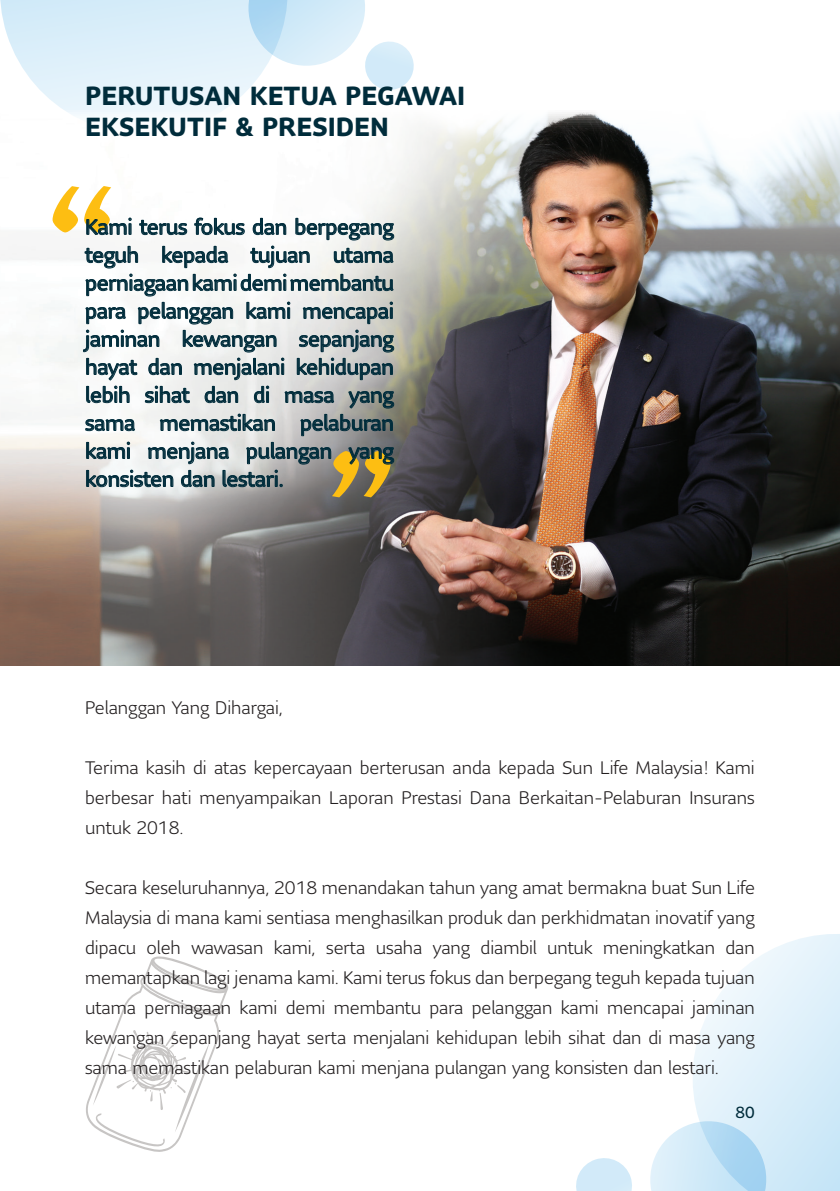
<style>
.page{position:relative;width:840px;height:1191px;background:#fff}
.page>*{position:absolute;margin:0;border:0;box-sizing:border-box;transform-origin:0 0}
.t1{font:700 154.2px "Agenda";color:#fdbe12}
.Title__big____size_1{font:700 26px/31.2px "Sun Life Sans";color:#002c3b}
.CE_Highlight{font:21px/28px "Sun Life Sans";letter-spacing:-.01em;color:#002c3b;text-align:justify}
.Body_Text___size_9pt{font:300 18px/30px "Sun Life Sans";letter-spacing:-.005em;color:#231f20;text-align:justify}
.t2{font:16px "Sun Life Sans";color:#002c3b}
</style>
<div class="page">
<svg style="left:650px;top:1135px;width:21px;height:56px"></svg>
<svg style="left:305px;top:0;width:109px;height:90px"></svg>
<svg style="left:576px;top:1158px;width:56px;height:33px"></svg>
<svg style="left:0;top:0;width:305px;height:111px;fill:#e0f1fa"></svg>
<svg style="left:671px;top:934px;width:168px;height:257px"></svg>
<svg style="left:86px;top:956px;width:142px;height:196px"></svg>
<img style="left:0;top:111px;width:839px;height:554px">
<svg style="left:86px;top:218px;width:45px;height:17px"></svg>
<svg style="left:139px;top:220px;width:48px;height:20px"></svg>
<svg style="left:194px;top:216px;width:50px;height:19px"></svg>
<svg style="left:253px;top:218px;width:33px;height:17px"></svg>
<svg style="left:295px;top:218px;width:99px;height:22px"></svg>
<svg style="left:85px;top:246px;width:53px;height:22px"></svg>
<svg style="left:162px;top:246px;width:66px;height:22px"></svg>
<svg style="left:250px;top:246px;width:59px;height:22px"></svg>
<svg style="left:334px;top:248px;width:59px;height:20px"></svg>
<svg style="left:85px;top:274px;width:308px;height:22px"></svg>
<svg style="left:85px;top:306px;width:41px;height:18px"></svg>
<svg style="left:138px;top:302px;width:95px;height:22px"></svg>
<svg style="left:246px;top:302px;width:44px;height:17px"></svg>
<svg style="left:303px;top:302px;width:89px;height:22px;background:#a8b2b3"></svg>
<svg style="left:83px;top:330px;width:76px;height:22px"></svg>
<svg style="left:183px;top:330px;width:93px;height:22px"></svg>
<svg style="left:299px;top:330px;width:95px;height:22px;background:#9ca8a9"></svg>
<svg style="left:86px;top:358px;width:51px;height:22px"></svg>
<svg style="left:148px;top:358px;width:34px;height:17px"></svg>
<svg style="left:194px;top:358px;width:90px;height:22px;background:#aeb9bc"></svg>
<svg style="left:297px;top:358px;width:95px;height:22px;background:#97a1a4"></svg>
<svg style="left:86px;top:386px;width:43px;height:18px"></svg>
<svg style="left:145px;top:386px;width:45px;height:22px"></svg>
<svg style="left:204px;top:386px;width:34px;height:17px"></svg>
<svg style="left:254px;top:386px;width:15px;height:17px"></svg>
<svg style="left:284px;top:389px;width:50px;height:14px"></svg>
<svg style="left:348px;top:389px;width:46px;height:19px"></svg>
<svg style="left:85px;top:417px;width:50px;height:14px"></svg>
<svg style="left:160px;top:414px;width:115px;height:22px;background:#afbbbd"></svg>
<svg style="left:300px;top:414px;width:92px;height:22px;background:#788284"></svg>
<svg style="left:86px;top:442px;width:44px;height:17px"></svg>
<svg style="left:148px;top:442px;width:81px;height:22px"></svg>
<svg style="left:246px;top:442px;width:85px;height:22px;background:#8d979a"></svg>
<svg style="left:348px;top:445px;width:46px;height:19px"></svg>
<svg style="left:86px;top:470px;width:87px;height:22px"></svg>
<svg style="left:181px;top:470px;width:33px;height:17px"></svg>
<svg style="left:222px;top:470px;width:60px;height:22px"></svg>
<p class="Title__big____size_1" style="left:85px;top:80px;width:381px">PERUTUSAN KETUA PEGAWAI<br>EKSEKUTIF &amp; PRESIDEN</p>
<p class="t1" style="left:48px;top:153px;width:67px">“</p>
<p class="CE_Highlight" style="left:85px;top:212px;width:310px">Kami terus fokus dan berpegang teguh kepada tujuan utama perniagaan kami demi membantu para pelanggan kami mencapai jaminan kewangan sepanjang hayat dan menjalani kehidupan lebih sihat dan di masa yang sama memastikan pelaburan kami menjana pulangan yang konsisten dan lestari.</p>
<p class="t1" style="left:329px;top:418px;width:67px">”</p>
<p class="Body_Text___size_9pt" style="left:85px;top:692px;width:199px">Pelanggan Yang Dihargai,</p>
<p class="Body_Text___size_9pt" style="left:85px;top:752px;width:670px">Terima kasih di atas kepercayaan berterusan anda kepada Sun Life Malaysia! Kami berbesar hati menyampaikan Laporan Prestasi Dana Berkaitan-Pelaburan Insurans untuk 2018.</p>
<p class="Body_Text___size_9pt" style="left:85px;top:872px;width:671px">Secara keseluruhannya, 2018 menandakan tahun yang amat bermakna buat Sun Life Malaysia di mana kami sentiasa menghasilkan produk dan perkhidmatan inovatif yang dipacu oleh wawasan kami, serta usaha yang diambil untuk meningkatkan dan memantapkan lagi jenama kami. Kami terus fokus dan berpegang teguh kepada tujuan utama perniagaan kami demi membantu para pelanggan kami mencapai jaminan kewangan sepanjang hayat serta menjalani kehidupan lebih sihat dan di masa yang sama memastikan pelaburan kami menjana pulangan yang konsisten dan lestari.</p>
<p class="t2" style="left:735px;top:1101px;width:21px">80</p>
</div>
